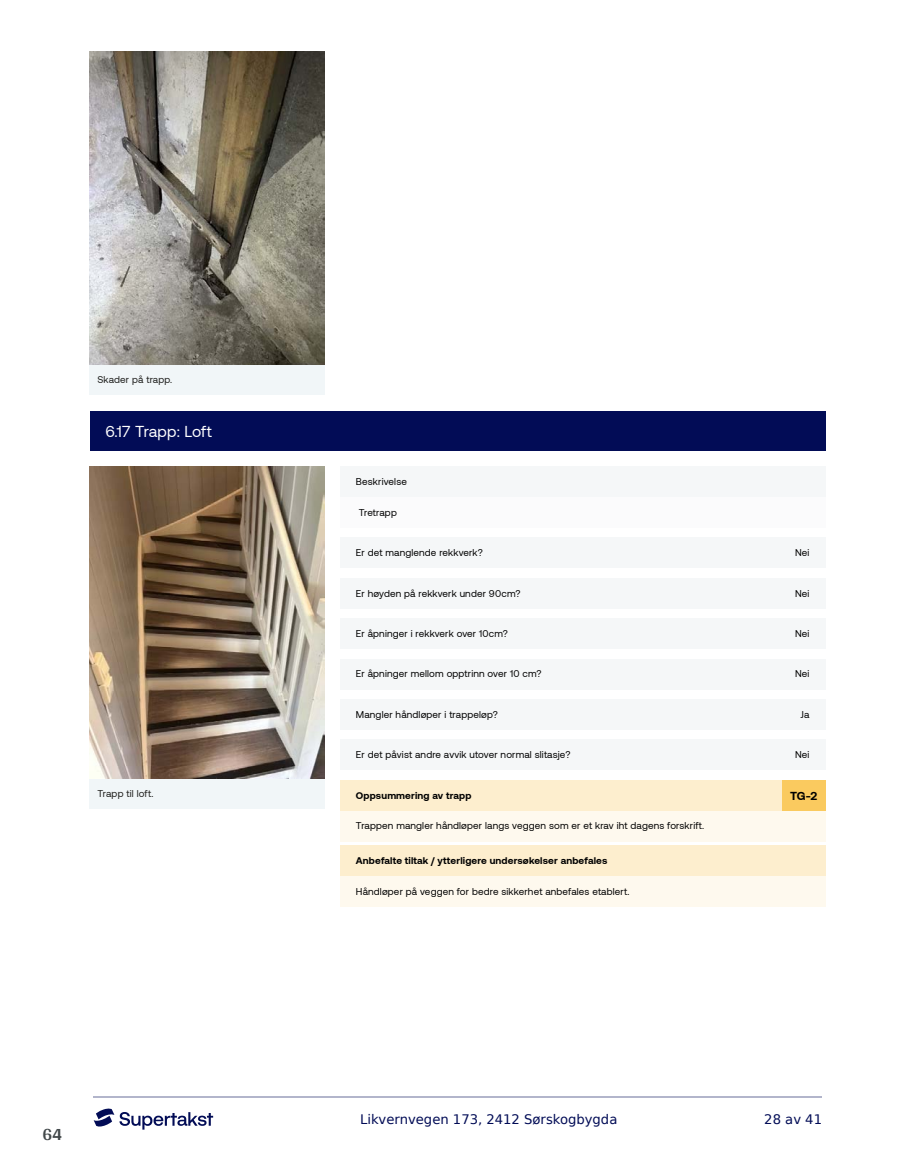
<style>
.page{position:relative;width:915px;height:1172px;background:#fff}
.page>*{position:absolute;margin:0;border:0;box-sizing:border-box;transform-origin:0 0}
.t1{font:700 18px "Arya";color:#414749}
.t2{font:15.75px "Aeonik";letter-spacing:.005em;color:#fff}
.t3{font:13.2px "DejaVu Sans";color:#020c56}
.t4{font:700 11.85px "Aeonik";color:#000}
.t5{font:9.9px "Aeonik";letter-spacing:.015em;color:#000}
.t6{font:700 9.9px "Aeonik";letter-spacing:.015em;color:#000}
.t7{font:9.9px "Aeonik";letter-spacing:.015em;color:#1d1d1b}
</style>
<div class="page">
<hr style="left:93px;top:1097px;width:728px;height:1px;background:#b2b5cb">
<svg style="left:94px;top:1108px;width:119px;height:21px"></svg>
<div style="left:89px;top:411px;width:736px;height:39px;background:#020c56"></div>
<div style="left:89px;top:364px;width:235px;height:31px;background:#f1f6f8"></div>
<img style="left:89px;top:52px;width:235px;height:312px">
<div style="left:89px;top:778px;width:235px;height:31px;background:#f1f6f8"></div>
<img style="left:89px;top:466px;width:235px;height:312px">
<div style="left:340px;top:497px;width:485px;height:30px;background:#f5f7f8"></div>
<div style="left:340px;top:811px;width:485px;height:30px;background:#fef9ee"></div>
<div style="left:340px;top:876px;width:485px;height:30px;background:#fef9ee"></div>
<div style="left:340px;top:466px;width:485px;height:31px;background:#f5f7f8"></div>
<div style="left:340px;top:537px;width:485px;height:31px;background:#f5f7f8"></div>
<div style="left:340px;top:578px;width:485px;height:30px;background:#f5f7f8"></div>
<div style="left:340px;top:618px;width:485px;height:31px;background:#f5f7f8"></div>
<div style="left:340px;top:659px;width:485px;height:30px;background:#f5f7f8"></div>
<div style="left:340px;top:699px;width:485px;height:31px;background:#f5f7f8"></div>
<div style="left:340px;top:740px;width:485px;height:30px;background:#f5f7f8"></div>
<div style="left:340px;top:780px;width:485px;height:31px;background:#fdeece"></div>
<div style="left:781px;top:780px;width:44px;height:31px;background:#faca5f"></div>
<div style="left:340px;top:845px;width:485px;height:31px;background:#fdeece"></div>
<p class="t7" style="left:97px;top:374px;width:76px">Skader på trapp.</p>
<h2 class="t2" style="left:105px;top:422px;width:108px">6.17 Trapp: Loft</h2>
<p class="t7" style="left:97px;top:788px;width:58px">Trapp til loft.</p>
<h1 class="t1" style="left:43px;top:1123px;width:21px">64</h1>
<p class="t5" style="left:356px;top:476px;width:53px">Beskrivelse</p>
<p class="t5" style="left:358px;top:507px;width:40px">Tretrapp</p>
<p class="t5" style="left:356px;top:547px;width:128px">Er det manglende rekkverk?</p>
<p class="t5" style="left:794px;top:547px;width:16px">Nei</p>
<p class="t5" style="left:356px;top:588px;width:166px">Er høyden på rekkverk under 90cm?</p>
<p class="t5" style="left:794px;top:588px;width:16px">Nei</p>
<p class="t5" style="left:356px;top:628px;width:153px">Er åpninger i rekkverk over 10cm?</p>
<p class="t5" style="left:794px;top:628px;width:16px">Nei</p>
<p class="t5" style="left:356px;top:668px;width:187px">Er åpninger mellom opptrinn over 10 cm?</p>
<p class="t5" style="left:794px;top:668px;width:16px">Nei</p>
<p class="t5" style="left:356px;top:709px;width:143px">Mangler håndløper i trappeløp?</p>
<p class="t5" style="left:800px;top:709px;width:10px">Ja</p>
<p class="t5" style="left:356px;top:749px;width:216px">Er det påvist andre avvik utover normal slitasje?</p>
<p class="t5" style="left:794px;top:749px;width:16px">Nei</p>
<p class="t6" style="left:356px;top:790px;width:117px">Oppsummering av trapp</p>
<p class="t4" style="left:789px;top:789px;width:29px">TG-2</p>
<p class="t5" style="left:356px;top:820px;width:350px">Trappen mangler håndløper langs veggen som er et krav iht dagens forskrift.</p>
<p class="t6" style="left:356px;top:855px;width:253px">Anbefalte tiltak / ytterligere undersøkelser anbefales</p>
<p class="t5" style="left:356px;top:886px;width:275px">Håndløper på veggen for bedre sikkerhet anbefales etablert.</p>
<h3 class="t3" style="left:360px;top:1108px;width:259px">Likvernvegen 173, 2412 Sørskogbygda</h3>
<h3 class="t3" style="left:764px;top:1108px;width:59px">28 av 41</h3>
</div>
